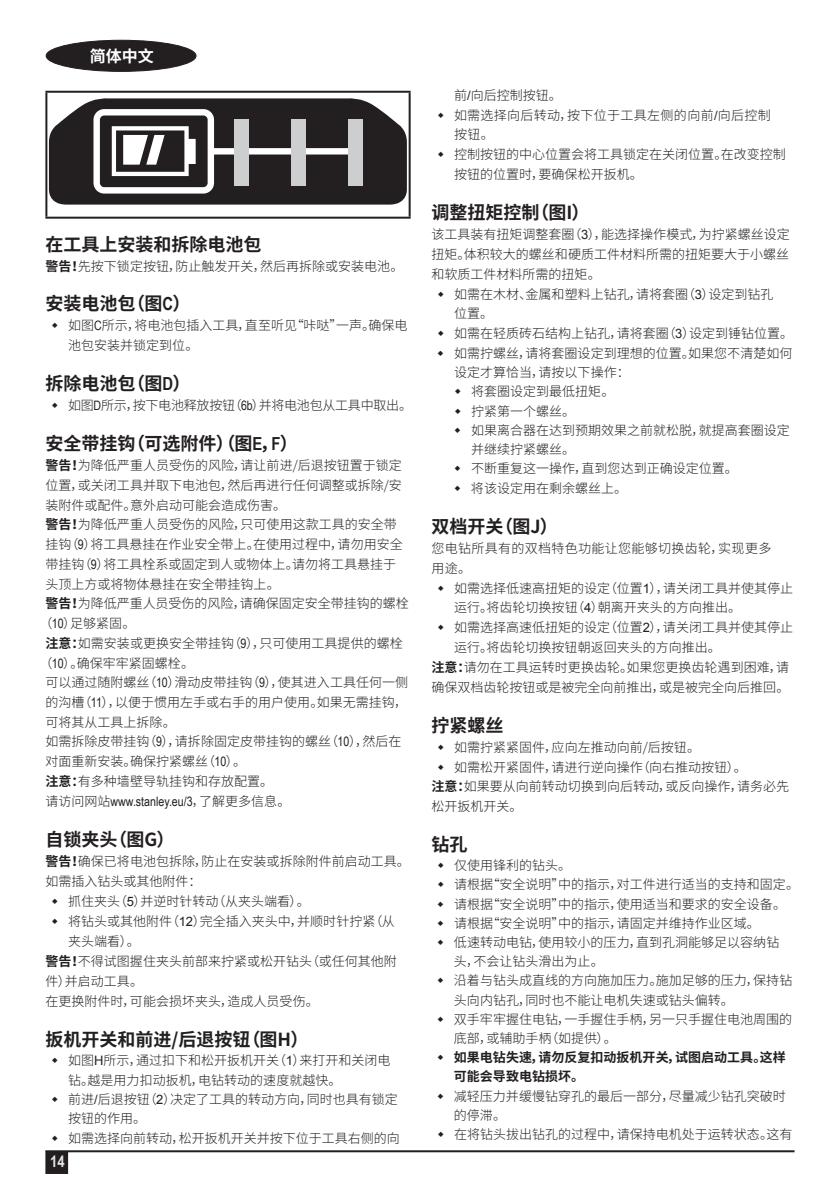
<style>
.page{position:relative;width:840px;height:1191px;background:#fff}
.page>*{position:absolute;margin:0;border:0;box-sizing:border-box;transform-origin:0 0}
.t1{font:700 18px "Source Han Sans CN";color:#231f20}
.t2{font:700 16px "Source Han Sans CN";color:#fff}
.t3{font:700 16px "Arial Narrow";color:#e6e7e9}
.t4{font:300 13px/19.2px "Source Han Sans CN";color:#231f20}
.t5{font:300 13px "Source Han Sans CN";letter-spacing:-.02em;color:#231f20}
.t6{font:13px "Arial Narrow";color:#231f20}
.t7{font:300 13px "Source Han Sans CN";letter-spacing:.025em;color:#231f20}
.s1{font-weight:700}
.s2{font-family:"Arial Narrow"}
.s3{font-family:"Arial Narrow";font-weight:400}
.s4{font-family:"Source Han Sans CN";font-weight:300}
.s5{font-family:"Arial";font-weight:400}
</style>
<div class="page">
<hr style="left:45px;top:1150px;width:749px;height:2px;background:#231f20">
<div style="left:46px;top:1152px;width:21px;height:21px;background:#231f20"></div>
<div style="left:45px;top:1151px;width:23px;height:23px;border:2px solid #231f20"></div>
<div style="left:46px;top:40px;width:150px;height:31px;background:#231f20;border-radius:50%"></div>
<div style="left:46px;top:40px;width:150px;height:32px;border:1px solid #231f20;border-radius:50%"></div>
<hr style="left:45px;top:91px;width:365px;height:2px;background:#231f20">
<hr style="left:45px;top:93px;width:2px;height:124px;background:#231f20">
<hr style="left:408px;top:93px;width:2px;height:124px;background:#231f20">
<hr style="left:45px;top:217px;width:365px;height:2px;background:#231f20">
<svg style="left:49px;top:98px;width:357px;height:107px"></svg>
<div style="left:235px;top:119px;width:14px;height:67px;background:#cdced0"></div>
<div style="left:291px;top:119px;width:14px;height:67px;background:#cdced0"></div>
<div style="left:348px;top:119px;width:14px;height:67px;background:#cdced0"></div>
<p class="t2" style="left:90px;top:47px;width:65px">简体中文</p>
<p class="t1" style="left:45px;top:234px;width:217px">在工具上安装和拆除电池包</p>
<p class="t4" style="left:45px;top:257px;width:359px"><span class="s1">警告！</span>先按下锁定按钮，防止触发开关，然后再拆除或安装电池。</p>
<p class="t1" style="left:45px;top:293px;width:146px">安装电池包（图<span class="s2">C</span>）</p>
<p class="t4" style="left:68px;top:316px;width:341px;line-height:20px">如图<span class="s3">C</span>所示，将电池包插入工具，直至听见“咔哒”一声。确保电池包安装并锁定到位。</p>
<p class="t1" style="left:45px;top:374px;width:146px">拆除电池包（图<span class="s2">D</span>）</p>
<p class="t5" style="left:68px;top:398px;width:345px">如图<span class="s3">D</span>所示，按下电池释放按钮（<span class="s3">6b</span>）并将电池包从工具中取出。</p>
<p class="t1" style="left:45px;top:433px;width:254px">安全带挂钩（可选附件）（图<span class="s2">E</span>，<span class="s2">F</span>）</p>
<p class="t4" style="left:45px;top:456px;width:358px"><span class="s1">警告！</span>为降低严重人员受伤的风险，请让前进/后退按钮置于锁定</p>
<p class="t4" style="left:45px;top:476px;width:358px">位置，或关闭工具并取下电池包，然后再进行任何调整或拆除/安</p>
<p class="t4" style="left:45px;top:496px;width:242px">装附件或配件。意外启动可能会造成伤害。</p>
<p class="t4" style="left:45px;top:515px;width:352px"><span class="s1">警告！</span>为降低严重人员受伤的风险，只可使用这款工具的安全带</p>
<p class="t4" style="left:45px;top:535px;width:358px">挂钩（<span class="s3">9</span>）将工具悬挂在作业安全带上。在使用过程中，请勿用安全</p>
<p class="t4" style="left:45px;top:555px;width:352px">带挂钩（<span class="s3">9</span>）将工具栓系或固定到人或物体上。请勿将工具悬挂于</p>
<p class="t4" style="left:45px;top:575px;width:236px">头顶上方或将物体悬挂在安全带挂钩上。</p>
<p class="t4" style="left:45px;top:594px;width:364px"><span class="s1">警告！</span>为降低严重人员受伤的风险，请确保固定安全带挂钩的螺栓</p>
<p class="t4" style="left:39px;top:614px;width:98px">（<span class="s3">10</span>）足够紧固。</p>
<p class="t4" style="left:45px;top:633px;width:358px"><span class="s1">注意：</span>如需安装或更换安全带挂钩（<span class="s3">9</span>），只可使用工具提供的螺栓</p>
<p class="t4" style="left:39px;top:653px;width:156px">（<span class="s3">10</span>）。确保牢牢紧固螺栓。</p>
<p class="t4" style="left:45px;top:672px;width:364px">可以通过随附螺丝（<span class="s3">10</span>）滑动皮带挂钩（<span class="s3">9</span>），使其进入工具任何一侧</p>
<p class="t4" style="left:45px;top:692px;width:363px">的沟槽（<span class="s3">11</span>），以便于惯用左手或右手的用户使用。如果无需挂钩，</p>
<p class="t4" style="left:45px;top:712px;width:132px">可将其从工具上拆除。</p>
<p class="t4" style="left:45px;top:732px;width:357px">如需拆除皮带挂钩（<span class="s3">9</span>），请拆除固定皮带挂钩的螺丝（<span class="s3">10</span>），然后在</p>
<p class="t4" style="left:45px;top:752px;width:202px">对面重新安装。确保拧紧螺丝（<span class="s3">10</span>）。</p>
<p class="t4" style="left:45px;top:772px;width:229px"><span class="s1">注意：</span>有多种墙壁导轨挂钩和存放配置。</p>
<p class="t6" style="left:45px;top:792px;width:246px"><span class="s4">请访问网站</span>www.stanley.eu/3<span class="s4">，了解更多信息。</span></p>
<p class="t1" style="left:45px;top:829px;width:131px">自锁夹头（图G）</p>
<p class="t4" style="left:45px;top:852px;width:366px"><span class="s1">警告！</span>确保已将电池包拆除，防止在安装或拆除附件前启动工具。</p>
<p class="t4" style="left:45px;top:872px;width:157px">如需插入钻头或其他附件：</p>
<p class="t4" style="left:68px;top:892px;width:243px">抓住夹头（<span class="s5">5</span>）并逆时针转动（从夹头端看）。</p>
<p class="t4" style="left:68px;top:912px;width:328px">将钻头或其他附件（<span class="s5">12</span>）完全插入夹头中，并顺时针拧紧（从</p>
<p class="t4" style="left:68px;top:932px;width:73px">夹头端看）。</p>
<p class="t4" style="left:45px;top:952px;width:352px"><span class="s1">警告！</span>不得试图握住夹头前部来拧紧或松开钻头（或任何其他附</p>
<p class="t4" style="left:45px;top:972px;width:99px">件）并启动工具。</p>
<p class="t4" style="left:45px;top:992px;width:275px">在更换附件时，可能会损坏夹头，造成人员受伤。</p>
<p class="t1" style="left:45px;top:1029px;width:264px">扳机开关和前进/后退按钮（图H）</p>
<p class="t4" style="left:68px;top:1051px;width:333px">如图<span class="s5">H</span>所示，通过扣下和松开扳机开关（<span class="s5">1</span>）来打开和关闭电钻。越是用力扣动扳机，电钻转动的速度就越快。<br>前进<span class="s5">/</span>后退按钮（<span class="s5">2</span>）决定了工具的转动方向，同时也具有锁定按钮的作用。<br>如需选择向前转动，松开扳机开关并按下位于工具右侧的向</p>
<p class="t3" style="left:50px;top:1149px;width:16px">1 48</p>
<p class="t4" style="left:454px;top:86px;width:333px">前<span class="s5">/</span>向后控制按钮。<br>如需选择向后转动，按下位于工具左侧的向前<span class="s5">/</span>向后控制按钮。<br>控制按钮的中心位置会将工具锁定在关闭位置。在改变控制按钮的位置时，要确保松开扳机。</p>
<p class="t1" style="left:431px;top:202px;width:160px">调整扭矩控制（图I）</p>
<p class="t4" style="left:431px;top:225px;width:360px">该工具装有扭矩调整套圈（<span class="s5">3</span>），能选择操作模式，为拧紧螺丝设定</p>
<p class="t4" style="left:431px;top:244px;width:359px">扭矩。体积较大的螺丝和硬质工件材料所需的扭矩要大于小螺丝</p>
<p class="t4" style="left:431px;top:264px;width:171px">和软质工件材料所需的扭矩。</p>
<p class="t4" style="left:454px;top:284px;width:321px">如需在木材、金属和塑料上钻孔，请将套圈（<span class="s5">3</span>）设定到钻孔</p>
<p class="t4" style="left:454px;top:304px;width:41px">位置。</p>
<p class="t4" style="left:454px;top:324px;width:340px">如需在轻质砖石结构上钻孔，请将套圈（<span class="s5">3</span>）设定到锤钻位置。</p>
<p class="t4" style="left:454px;top:344px;width:339px">如需拧螺丝，请将套圈设定到理想的位置。如果您不清楚如何</p>
<p class="t4" style="left:454px;top:363px;width:177px">设定才算恰当，请按以下操作：</p>
<p class="t4" style="left:471px;top:382px;width:145px">将套圈设定到最低扭矩。</p>
<p class="t4" style="left:471px;top:401px;width:106px">拧紧第一个螺丝。</p>
<p class="t4" style="left:470px;top:420px;width:320px">如果离合器在达到预期效果之前就松脱，就提高套圈设定</p>
<p class="t4" style="left:470px;top:440px;width:106px">并继续拧紧螺丝。</p>
<p class="t4" style="left:470px;top:459px;width:268px">不断重复这一操作，直到您达到正确设定位置。</p>
<p class="t4" style="left:470px;top:479px;width:158px">将该设定用在剩余螺丝上。</p>
<p class="t1" style="left:431px;top:516px;width:128px">双档开关（图J）</p>
<p class="t7" style="left:431px;top:541px;width:341px">您电钻所具有的双档特色功能让您能够切换齿轮，实现更多</p>
<p class="t4" style="left:431px;top:559px;width:41px">用途。</p>
<p class="t4" style="left:454px;top:579px;width:340px">如需选择低速高扭矩的设定（位置<span class="s5">1</span>），请关闭工具并使其停止</p>
<p class="t4" style="left:454px;top:598px;width:288px">运行。将齿轮切换按钮（<span class="s5">4</span>）朝离开夹头的方向推出。</p>
<p class="t4" style="left:454px;top:618px;width:340px">如需选择高速低扭矩的设定（位置<span class="s5">2</span>），请关闭工具并使其停止</p>
<p class="t4" style="left:454px;top:638px;width:268px">运行。将齿轮切换按钮朝返回夹头的方向推出。</p>
<p class="t4" style="left:431px;top:657px;width:359px"><span class="s1">注意：</span>请勿在工具运转时更换齿轮。如果您更换齿轮遇到困难，请</p>
<p class="t4" style="left:431px;top:677px;width:359px">确保双档齿轮按钮或是被完全向前推出，或是被完全向后推回。</p>
<p class="t1" style="left:431px;top:715px;width:73px">拧紧螺丝</p>
<p class="t4" style="left:454px;top:737px;width:247px">如需拧紧紧固件，应向左推动向前/后按钮。</p>
<p class="t4" style="left:454px;top:757px;width:294px">如需松开紧固件，请进行逆向操作（向右推动按钮）。</p>
<p class="t4" style="left:431px;top:776px;width:359px"><span class="s1">注意：</span>如果要从向前转动切换到向后转动，或反向操作，请务必先</p>
<p class="t4" style="left:431px;top:796px;width:93px">松开扳机开关。</p>
<p class="t1" style="left:431px;top:834px;width:37px">钻孔</p>
<p class="t4" style="left:453px;top:856px;width:346px">仅使用锋利的钻头。<br>请根据“安全说明”中的指示，对工件进行适当的支持和固定。请根据“安全说明”中的指示，使用适当和要求的安全设备。请根据“安全说明”中的指示，请固定并维持作业区域。<br>低速转动电钻，使用较小的压力，直到孔洞能够足以容纳钻<br>头，不会让钻头滑出为止。<br>沿着与钻头成直线的方向施加压力。施加足够的压力，保持钻头向内钻孔，同时也不能让电机失速或钻头偏转。<br>双手牢牢握住电钻，一手握住手柄，另一只手握住电池周围的底部，或辅助手柄（如提供）。<br><span class="s1">如果电钻失速，请勿反复扣动扳机开关，试图启动工具。这样可能会导致电钻损坏。<br></span>减轻压力并缓慢钻穿孔的最后一部分，尽量减少钻孔突破时的停滞。<br>在将钻头拔出钻孔的过程中，请保持电机处于运转状态。这有</p>
</div>
